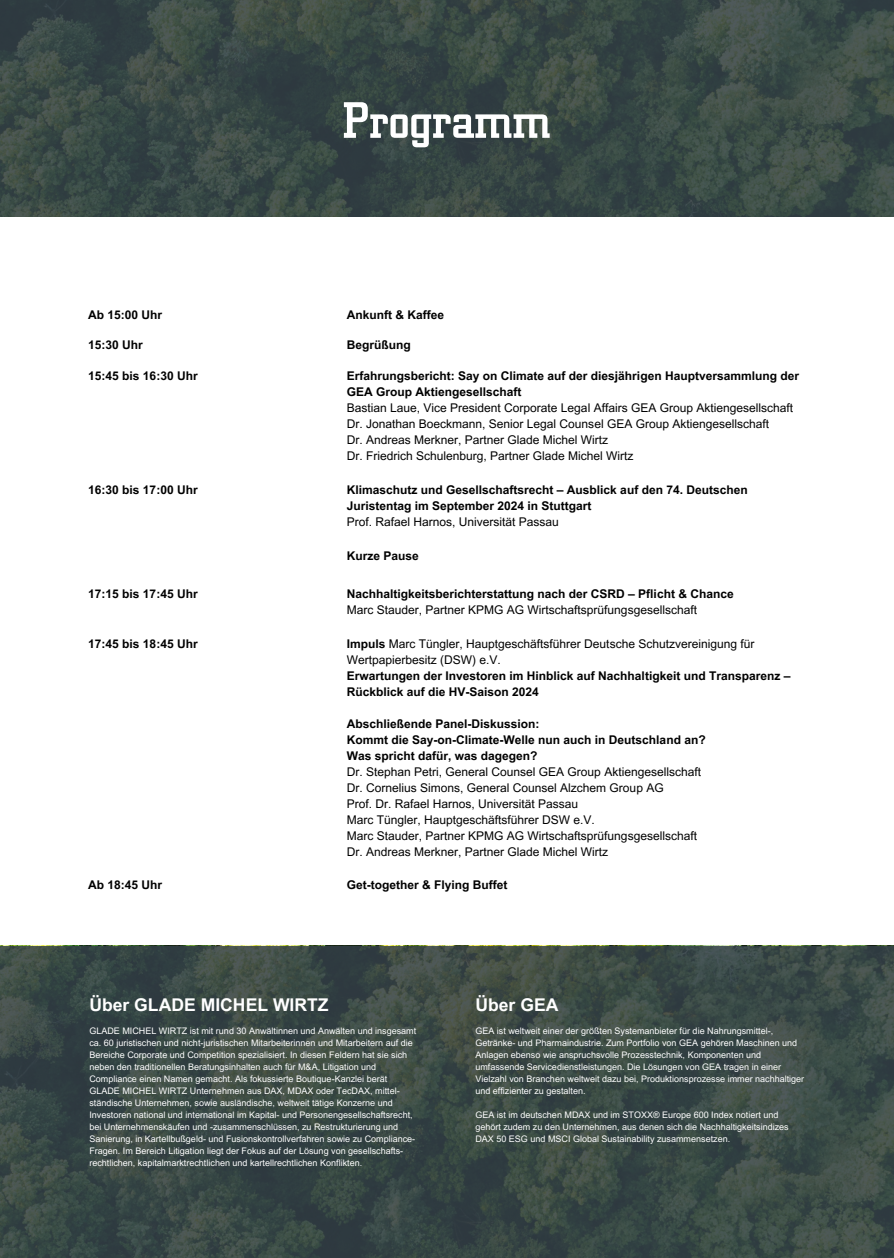
<style>
.page{position:relative;width:894px;height:1258px;background:#fff}
.page>*{position:absolute;margin:0;border:0;box-sizing:border-box;transform-origin:0 0}
.t1{font:500 51.3px "Square Slabseriffor Glade";color:#fff}
.t2{font:700 17.7px "Arial MT Pro";color:#fff}
.t3{font:12px/15.9px "Arial MT Pro";color:#000}
.t4{font:700 12px/15.9px "Arial MT Pro";color:#000}
.t5{font:9px/12px "Arial MT Pro";color:#fff}
.s1{font-weight:700}
</style>
<div class="page">
<svg style="left:0;top:946px;width:893px;height:312px;background:#3a4945"></svg>
<svg style="left:0;top:0;width:893px;height:217px;background:#394845"></svg>
<p class="t1" style="left:342px;top:86px;width:209px">Programm</p>
<h1 class="t4" style="left:88px;top:308px;width:76px">Ab 15:00 Uhr</h1>
<p class="t4" style="left:346px;top:308px;width:99px">Ankunft &amp; Kaffee</p>
<p class="t4" style="left:88px;top:339px;width:56px">15:30 Uhr</p>
<p class="t4" style="left:346px;top:339px;width:65px">Begrüßung</p>
<p class="t4" style="left:88px;top:369px;width:111px">15:45 bis 16:30 Uhr</p>
<p class="t4" style="left:346px;top:369px;width:454px">Erfahrungsbericht: Say on Climate auf der diesjährigen Hauptversammlung der<br>GEA Group Aktiengesellschaft</p>
<p class="t3" style="left:346px;top:401px;width:448px">Bastian Laue, Vice President Corporate Legal Affairs GEA Group Aktiengesellschaft</p>
<p class="t3" style="left:346px;top:417px;width:424px">Dr. Jonathan Boeckmann, Senior Legal Counsel GEA Group Aktiengesellschaft</p>
<p class="t3" style="left:346px;top:433px;width:263px">Dr. Andreas Merkner, Partner Glade Michel Wirtz</p>
<p class="t3" style="left:346px;top:449px;width:288px">Dr. Friedrich Schulenburg, Partner Glade Michel Wirtz</p>
<p class="t4" style="left:88px;top:484px;width:111px">16:30 bis 17:00 Uhr</p>
<p class="t4" style="left:346px;top:484px;width:402px">Klimaschutz und Gesellschaftsrecht – Ausblick auf den 74. Deutschen<br>Juristentag im September 2024 in Stuttgart</p>
<p class="t3" style="left:346px;top:516px;width:214px">Prof. Rafael Harnos, Universität Passau</p>
<p class="t4" style="left:346px;top:549px;width:74px">Kurze Pause</p>
<p class="t4" style="left:88px;top:588px;width:111px">17:15 bis 17:45 Uhr</p>
<p class="t4" style="left:346px;top:588px;width:388px">Nachhaltigkeitsberichterstattung nach der CSRD – Pflicht &amp; Chance</p>
<p class="t3" style="left:346px;top:604px;width:352px">Marc Stauder, Partner KPMG AG Wirtschaftsprüfungsgesellschaft</p>
<p class="t4" style="left:88px;top:637px;width:111px">17:45 bis 18:45 Uhr</p>
<p class="t3" style="left:346px;top:637px;width:409px"><span class="s1">Impuls</span> Marc Tüngler, Hauptgeschäftsführer Deutsche Schutzvereinigung für<br>Wertpapierbesitz (DSW) e.V.</p>
<p class="t4" style="left:346px;top:669px;width:445px">Erwartungen der Investoren im Hinblick auf Nachhaltigkeit und Transparenz –<br>Rückblick auf die HV-Saison 2024</p>
<p class="t4" style="left:346px;top:717px;width:194px">Abschließende Panel-Diskussion:</p>
<p class="t4" style="left:346px;top:733px;width:360px">Kommt die Say-on-Climate-Welle nun auch in Deutschland an?<br>Was spricht dafür, was dagegen?</p>
<p class="t3" style="left:346px;top:765px;width:356px">Dr. Stephan Petri, General Counsel GEA Group Aktiengesellschaft</p>
<p class="t3" style="left:346px;top:781px;width:318px">Dr. Cornelius Simons, General Counsel Alzchem Group AG</p>
<p class="t3" style="left:346px;top:797px;width:233px">Prof. Dr. Rafael Harnos, Universität Passau</p>
<p class="t3" style="left:346px;top:813px;width:250px">Marc Tüngler, Hauptgeschäftsführer DSW e.V.</p>
<p class="t3" style="left:346px;top:829px;width:352px">Marc Stauder, Partner KPMG AG Wirtschaftsprüfungsgesellschaft</p>
<p class="t3" style="left:346px;top:845px;width:263px">Dr. Andreas Merkner, Partner Glade Michel Wirtz</p>
<p class="t4" style="left:88px;top:878px;width:76px">Ab 18:45 Uhr</p>
<p class="t4" style="left:346px;top:878px;width:162px">Get-together &amp; Flying Buffet</p>
<p class="t2" style="left:89px;top:997px;width:241px">Über GLADE MICHEL WIRTZ</p>
<h2 class="t5" style="left:89px;top:1026px;width:328px">GLADE MICHEL WIRTZ ist mit rund 30 Anwältinnen und Anwälten und insgesamt ca. 60 juristischen und nicht-juristischen Mitarbeiterinnen und Mitarbeitern auf die Bereiche Corporate und Competition spezialisiert. In diesen Feldern hat sie sich neben den traditionellen Beratungsinhalten auch für M&amp;A, Litigation und Compliance einen Namen gemacht. Als fokussierte Boutique-Kanzlei berät GLADE MICHEL WIRTZ Unternehmen aus DAX, MDAX oder TecDAX, mittel&shy;ständische Unternehmen, sowie ausländische, weltweit tätige Konzerne und Investoren national und international im Kapital- und Personengesellschaftsrecht, bei Unternehmenskäufen und -zusammenschlüssen, zu Restrukturierung und Sanierung, in Kartellbußgeld- und Fusionskontrollverfahren sowie zu Compliance-Fragen. Im Bereich Litigation liegt der Fokus auf der Lösung von gesellschafts&shy;rechtlichen, kapitalmarktrechtlichen und kartellrechtlichen Konflikten.</h2>
<p class="t2" style="left:475px;top:998px;width:84px">Über GEA</p>
<p class="t5" style="left:475px;top:1026px;width:330px">GEA ist weltweit einer der größten Systemanbieter für die Nahrungsmittel-, Getränke- und Pharmaindustrie. Zum Portfolio von GEA gehören Maschinen und Anlagen ebenso wie anspruchsvolle Prozesstechnik, Komponenten und umfassende Servicedienstleistungen. Die Lösungen von GEA tragen in einer Vielzahl von Branchen weltweit dazu bei, Produktionsprozesse immer nachhaltiger und effizienter zu gestalten.</p>
<h2 class="t5" style="left:475px;top:1110px;width:315px">GEA ist im deutschen MDAX und im STOXX® Europe 600 Index notiert und gehört zudem zu den Unternehmen, aus denen sich die Nachhaltigkeitsindizes<br>DAX 50 ESG und MSCI Global Sustainability zusammensetzen.</h2>
</div>
